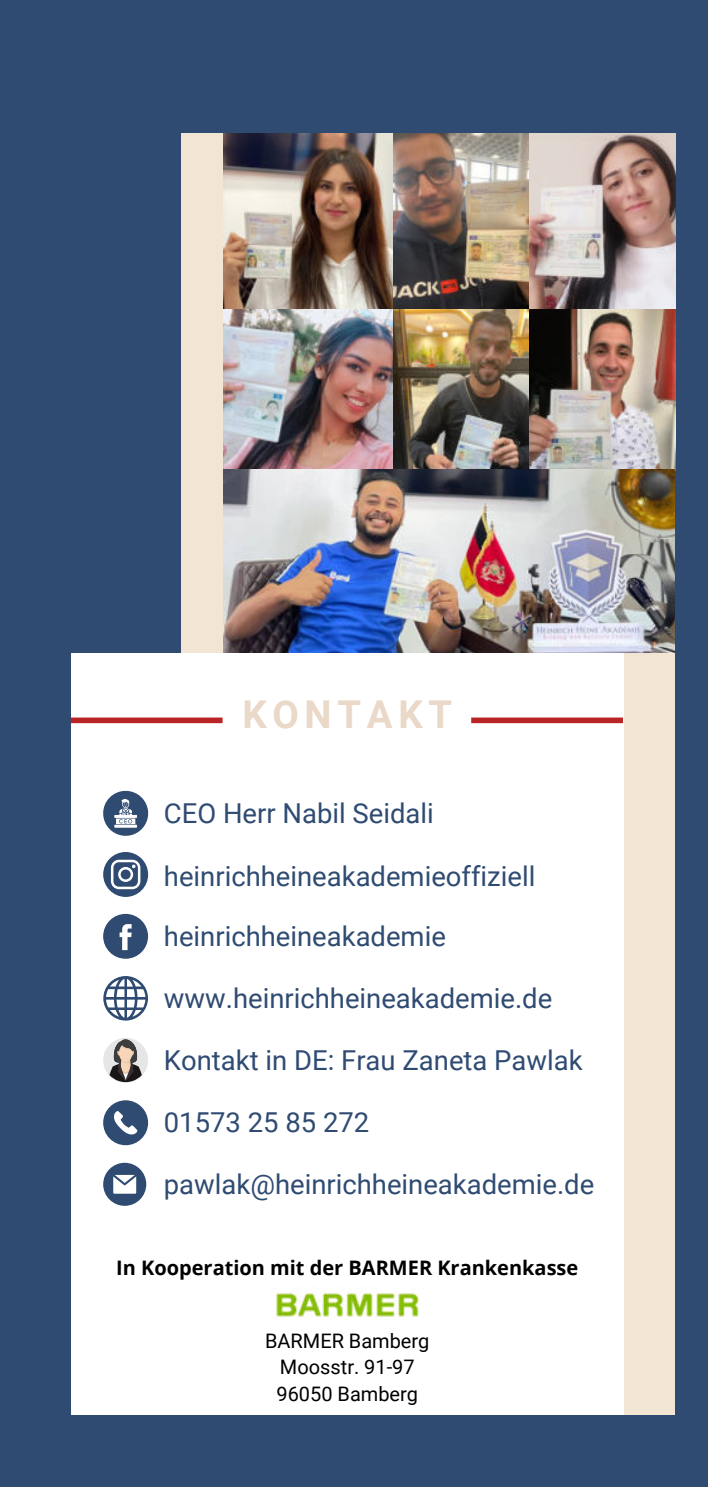
<style>
.page{position:relative;width:708px;height:1489px;background:#fff}
.page>*{position:absolute;margin:0;border:0;box-sizing:border-box;transform-origin:0 0}
.t1{font:700 38.25px "Roboto";letter-spacing:.15em;color:#ead8c8}
.t2{font:27.5px/59.5px "Roboto";color:#2f4b72}
.t3{font:20px/26.5px "Roboto";color:#000;text-align:center}
.t4{font:700 20px "Open Sans";color:#000}
</style>
<div class="page">
<div style="left:0;top:0;width:707px;height:1486px;background:#2f4b72"></div>
<div style="left:181px;top:133px;width:46px;height:780px;background:#f2e5d4"></div>
<img style="left:223px;top:133px;width:171px;height:176px">
<img style="left:394px;top:133px;width:135px;height:180px">
<img style="left:529px;top:133px;width:146px;height:176px">
<img style="left:223px;top:309px;width:171px;height:160px">
<img style="left:394px;top:309px;width:134px;height:160px">
<img style="left:529px;top:309px;width:146px;height:161px">
<img style="left:223px;top:469px;width:451px;height:184px">
<div style="left:621px;top:653px;width:53px;height:761px;background:#f2e5d4"></div>
<div style="left:71px;top:653px;width:552px;height:762px;background:#fff"></div>
<div style="left:71px;top:717px;width:151px;height:6px;background:#ba2424"></div>
<div style="left:471px;top:717px;width:151px;height:6px;background:#ba2424"></div>
<svg style="left:103px;top:791px;width:45px;height:45px"></svg>
<svg style="left:103px;top:852px;width:45px;height:45px"></svg>
<svg style="left:103px;top:914px;width:45px;height:45px"></svg>
<svg style="left:103px;top:976px;width:45px;height:45px"></svg>
<svg style="left:103px;top:1038px;width:45px;height:45px"></svg>
<svg style="left:103px;top:1100px;width:45px;height:45px"></svg>
<svg style="left:103px;top:1163px;width:43px;height:43px"></svg>
<img style="left:276px;top:1291px;width:143px;height:26px">
<h1 class="t1" style="left:242px;top:687px;width:211px">KONTAKT</h1>
<p class="t2" style="left:164px;top:782px;width:271px">CEO Herr Nabil Seidali</p>
<p class="t2" style="left:164px;top:846px;width:373px">heinrichheineakademieoffiziell heinrichheineakademie</p>
<p class="t2" style="left:164px;top:967px;width:390px">www.heinrichheineakademie.de</p>
<p class="t2" style="left:164px;top:1029px;width:420px">Kontakt in DE: Frau Zaneta Pawlak</p>
<p class="t2" style="left:164px;top:1091px;width:207px">01573 25 85 272</p>
<p class="t2" style="left:164px;top:1153px;width:432px">pawlak@heinrichheineakademie.de</p>
<p class="t4" style="left:116px;top:1254px;width:463px">In Kooperation mit der BARMER Krankenkasse</p>
<p class="t3" style="left:265px;top:1326px;width:166px">BARMER Bamberg<br>Moosstr. 91-97<br>96050 Bamberg</p>
</div>
